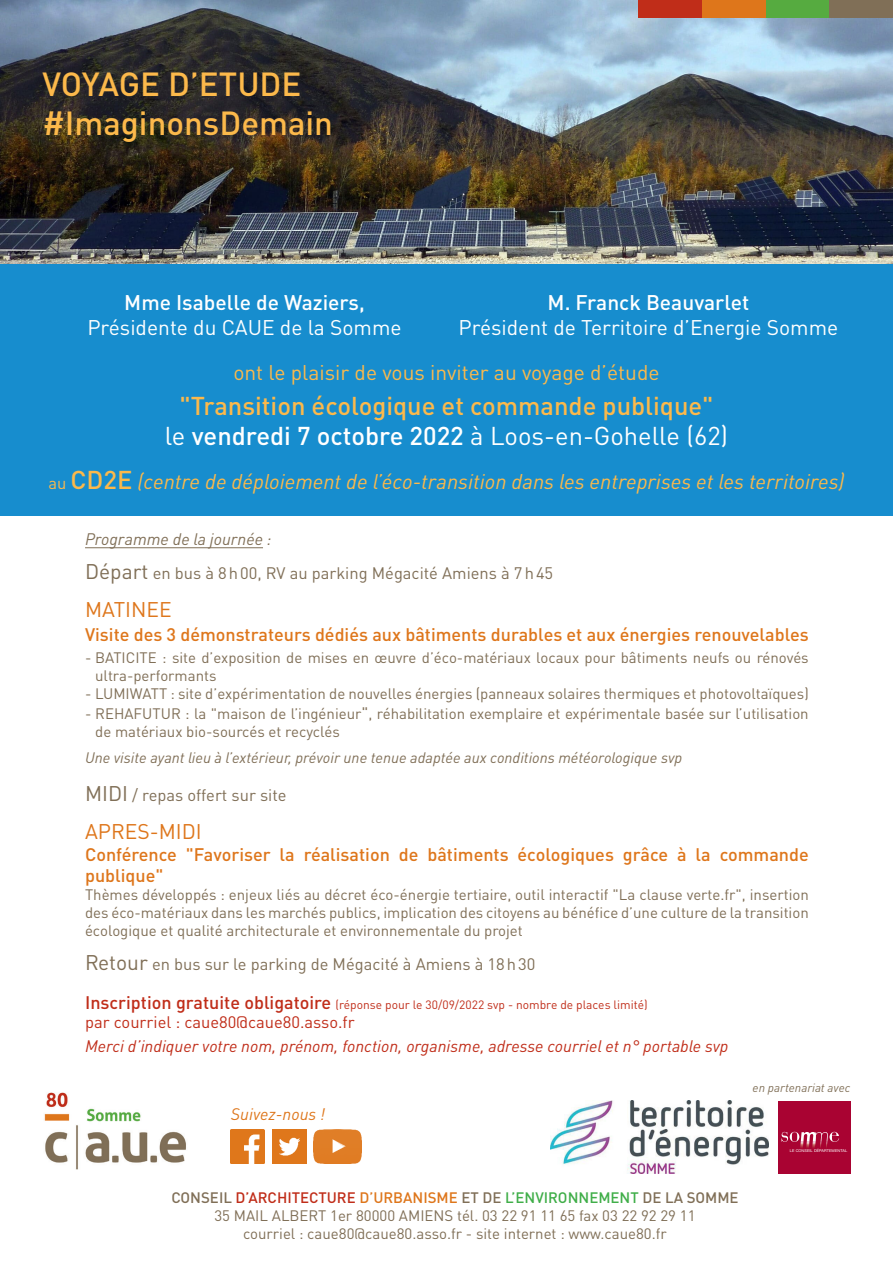
<style>
.page{position:relative;width:893px;height:1263px;background:#fff}
.page>*{position:absolute;margin:0;border:0;box-sizing:border-box;transform-origin:0 0}
.t1{font:500 33px "DIN Pro";color:#fcb94b}
.t2{font:25.5px "DIN Pro";color:#fff}
.t3{font:500 25.5px "DIN Pro";color:#fcb94b}
.t4{font:italic 21px "DIN Pro";color:#fcb94b}
.t5{font:21px "DIN Pro";color:#fff}
.t6{font:21px "DIN Pro";color:#fcb94b}
.t7{font:500 21px "DIN Pro";color:#fff}
.t8{font:21px "DIN Pro";color:#de761b}
.t9{font:500 18px/21.6px "DIN Pro";color:#de761b}
.t10{font:16.5px "DIN Pro";color:#806f57}
.t11{font:italic 16.5px "DIN Pro";color:#c02d19}
.t12{font:16.5px "DIN Pro";color:#c02d19}
.t13{font:italic 16.5px "DIN Pro";color:#806f57}
.t14{font:italic 16.5px "DIN Pro";color:#de761b}
.t15{font:15px/18px "DIN Pro";color:#806f57}
.t16{font:italic 15px "DIN Pro";color:#806f57}
.t17{font:500 15px "DIN Pro";color:#806f57}
.t18{font:12px "DIN Pro";color:#c02d19}
.t19{font:italic 12px "DIN Pro";color:#806f57}
.t20{font:3.9px "Helvetica Neue";letter-spacing:.02em;color:#fff}
.s1{font-weight:500}
.s2{font-style:normal;font-size:16.5px}
.s3{font-weight:500;font-style:normal;font-size:25.5px}
.s4{font-size:21px}
.s5{font-size:16.5px}
.s6{font-weight:500;font-size:18px}
.s7{color:#c02d19}
.s8{color:#de761b}
.s9{color:#40ae49}
</style>
<div class="page">
<div style="left:0;top:247px;width:893px;height:268px;background:#178dce"></div>
<img style="left:0;top:0;width:893px;height:263px">
<img style="left:551px;top:1101px;width:217px;height:72px">
<div style="left:778px;top:1101px;width:72px;height:73px;background:#a90332"></div>
<svg style="left:781px;top:1132px;width:58px;height:16px"></svg>
<hr style="left:85px;top:547px;width:178px;height:1px;background:#806f57">
<img style="left:44px;top:1092px;width:142px;height:78px">
<img style="left:231px;top:1129px;width:34px;height:34px">
<img style="left:272px;top:1129px;width:34px;height:34px">
<img style="left:313px;top:1129px;width:48px;height:34px">
<div style="left:829px;top:0;width:64px;height:17px;background:#806f57"></div>
<div style="left:765px;top:0;width:64px;height:17px;background:#56ab40"></div>
<div style="left:702px;top:0;width:63px;height:17px;background:#de761b"></div>
<div style="left:638px;top:0;width:64px;height:17px;background:#c02d19"></div>
<p class="t1" style="left:43px;top:57px;width:260px">VOYAGE D’ETUDE</p>
<p class="t1" style="left:43px;top:97px;width:292px">#ImaginonsDemain</p>
<p class="t7" style="left:124px;top:285px;width:242px">Mme Isabelle de Waziers,</p>
<p class="t5" style="left:87px;top:311px;width:316px">Présidente du CAUE de la Somme</p>
<p class="t7" style="left:548px;top:285px;width:203px">M. Franck Beauvarlet</p>
<p class="t5" style="left:459px;top:311px;width:381px">Président de Territoire d’Energie Somme</p>
<p class="t6" style="left:233px;top:356px;width:428px">ont le plaisir de vous inviter au voyage d’étude</p>
<p class="t3" style="left:179px;top:385px;width:536px">"Transition écologique et commande publique"</p>
<p class="t2" style="left:165px;top:416px;width:565px">le <span class="s1">vendredi 7 octobre 2022</span> à Loos-en-Gohelle (62)</p>
<p class="t4" style="left:48px;top:465px;width:798px"><span class="s2">au</span> <span class="s3">CD2E</span> (centre de déploiement de l’éco-transition dans les entreprises et les territoires)</p>
<p class="t13" style="left:85px;top:527px;width:188px">Programme de la journée :</p>
<p class="t10" style="left:85px;top:560px;width:470px"><span class="s4">Départ</span> en bus à 8h00, RV au parking Mégacité Amiens à 7h45</p>
<p class="t8" style="left:85px;top:593px;width:88px">MATINEE</p>
<p class="t9" style="left:85px;top:621px;width:725px">Visite des 3 démonstrateurs dédiés aux bâtiments durables et aux énergies renouvelables</p>
<p class="t15" style="left:95px;top:647px;width:715px;text-indent:-10px">- BATICITE : site d’exposition de mises en œuvre d’éco-matériaux locaux pour bâtiments neufs ou rénovés ultra-performants</p>
<p class="t15" style="left:85px;top:683px;width:725px">- LUMIWATT : site d’expérimentation de nouvelles énergies (panneaux solaires thermiques et photovoltaïques)</p>
<p class="t15" style="left:95px;top:703px;width:715px;text-indent:-10px">- REHAFUTUR : la "maison de l’ingénieur<span class="s5">"</span>, réhabilitation exemplaire et expérimentale basée sur l’utilisation de matériaux bio-sourcés et recyclés</p>
<p class="t16" style="left:85px;top:746px;width:599px">Une visite ayant lieu à l’extérieur, prévoir une tenue adaptée aux conditions météorologique svp</p>
<p class="t10" style="left:85px;top:782px;width:203px"><span class="s4">MIDI</span> / repas offert sur site</p>
<p class="t8" style="left:85px;top:815px;width:118px">APRES-MIDI</p>
<p class="t9" style="left:85px;top:841px;width:725px">Conférence "Favoriser la réalisation de bâtiments écologiques grâce à la commande publique"</p>
<p class="t15" style="left:85px;top:884px;width:725px;text-align:justify">Thèmes développés : enjeux liés au décret éco-énergie tertiaire, outil interactif "La clause verte.fr", insertion des éco-matériaux dans les marchés publics, implication des citoyens au bénéfice d’une culture de la transition écologique et qualité architecturale et environnementale du projet</p>
<p class="t10" style="left:85px;top:951px;width:452px"><span class="s4">Retour</span> en bus sur le parking de Mégacité à Amiens à 18h30</p>
<p class="t18" style="left:85px;top:995px;width:564px"><span class="s6">Inscription gratuite obligatoire</span> (réponse pour le 30/09/2022 svp - nombre de places limité)</p>
<p class="t12" style="left:85px;top:1009px;width:271px">par courriel : caue80@caue80.asso.fr</p>
<p class="t11" style="left:85px;top:1033px;width:645px">Merci d’indiquer votre nom, prénom, fonction, organisme, adresse courriel et n° portable svp</p>
<p class="t14" style="left:231px;top:1101px;width:96px">Suivez-nous !</p>
<p class="t19" style="left:753px;top:1079px;width:99px">en partenariat avec</p>
<p class="t20" style="left:790px;top:1148px;width:59px">LE CONSEIL DÉPARTEMENTAL</p>
<p class="t17" style="left:171px;top:1185px;width:569px">CONSEIL <span class="s7">D’ARCHITECTURE</span> <span class="s8">D’URBANISME</span> ET DE <span class="s9">L’ENVIRONNEMENT</span> DE LA SOMME</p>
<p class="t15" style="left:214px;top:1205px;width:482px">35 MAIL ALBERT 1er 80000 AMIENS tél. 03 22 91 11 65 fax 03 22 92 29 11</p>
<p class="t15" style="left:243px;top:1223px;width:425px">courriel : caue80@caue80.asso.fr - site internet : www.caue80.fr</p>
</div>
